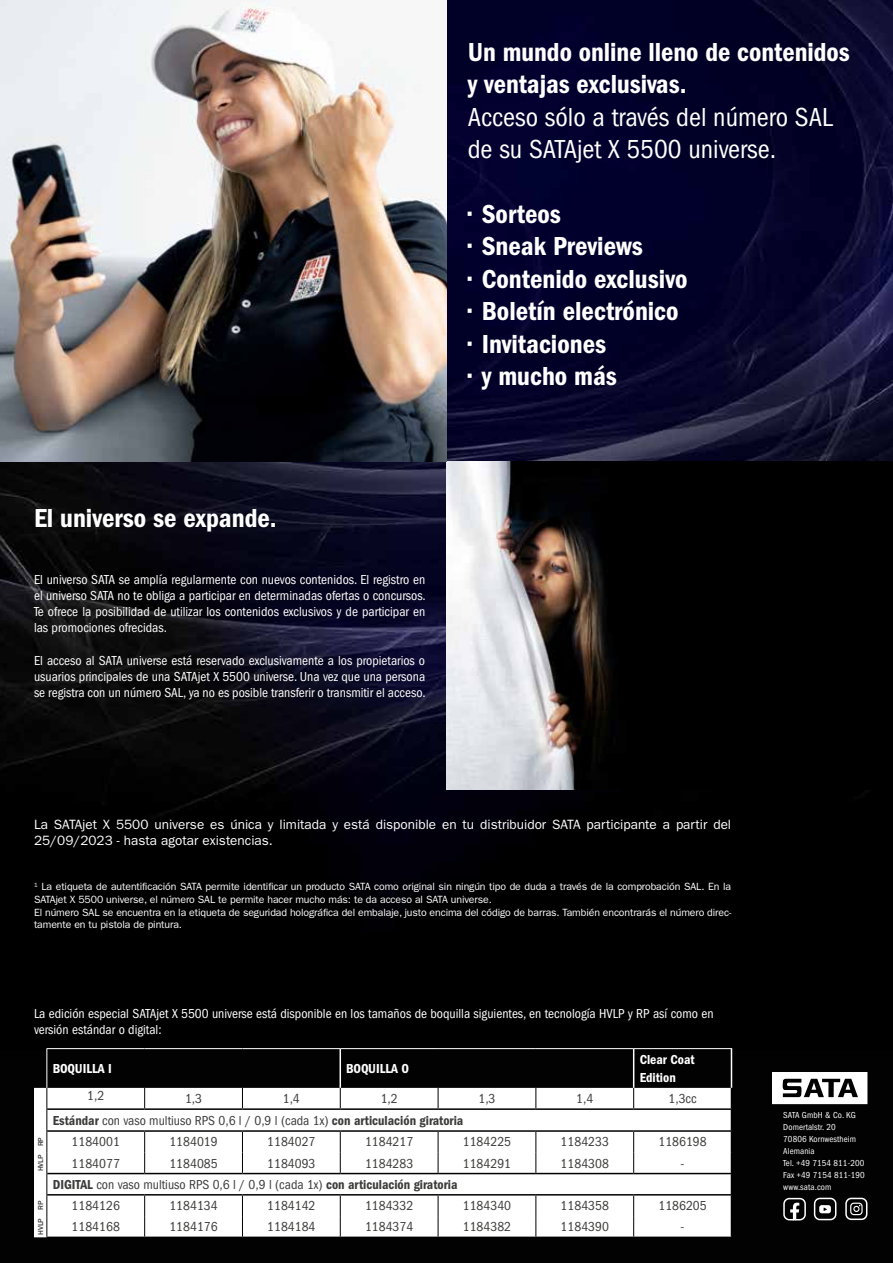
<style>
.page{position:relative;width:893px;height:1263px;background:#020203}
.page>*{position:absolute;margin:0;border:0;box-sizing:border-box;transform-origin:0 0}
.t1{font:27px/32.4px "ITC Franklin Gothic Std Dm Cd";color:#fff}
.t2{font:condensed 27px/32.4px "ITC Franklin Gothic Std";color:#fff}
.t3{font:condensed 13.5px/16.2px "ITC Franklin Gothic Std";color:#fff;text-align:justify}
.t4{font:condensed 13.5px "ITC Franklin Gothic Std";color:#3c3c3b}
.t5{font:13.5px/16.2px "ITC Franklin Gothic Std";color:#fff}
.t6{font:13.5px/18px "ITC Franklin Gothic Std Dm Cd";color:#fff}
.t7{font:10.5px/12.6px "ITC Franklin Gothic Std";letter-spacing:-.01em;color:#fff}
.t8{font:condensed 9px/12px "ITC Franklin Gothic Std";letter-spacing:.01em;color:#fff}
.t9{font:500 7.5px "ITC Franklin Gothic Std";color:#3c3c3b}
.s1{font-family:"ITC Franklin Gothic Std Dm Cd";font-stretch:normal}
</style>
<div class="page">
<img style="left:0;top:0;width:893px;height:1050px">
<img style="left:446px;top:461px;width:447px;height:328px">
<img style="left:0;top:0;width:446px;height:461px">
<svg style="left:773px;top:1072px;width:94px;height:32px"></svg>
<svg style="left:783px;top:1197px;width:23px;height:24px"></svg>
<div style="left:814px;top:1198px;width:22px;height:22px;border:2px solid #fff;border-radius:5px"></div>
<svg style="left:819px;top:1205px;width:12px;height:8px"></svg>
<div style="left:845px;top:1198px;width:22px;height:22px;border:2px solid #fff;border-radius:5px"></div>
<svg style="left:850px;top:1202px;width:13px;height:13px"></svg>
<svg style="left:46px;top:1048px;width:686px;height:188px"></svg>
<h1 class="t1" style="left:468px;top:36px;width:383px">Un mundo online lleno de contenidos y ventajas exclusivas.</h1>
<h1 class="t2" style="left:468px;top:101px;width:366px">Acceso sólo a través del número SAL de su SATAjet X 5500 universe.</h1>
<h1 class="t1" style="left:468px;top:198px;width:95px">• Sorteos</h1>
<h1 class="t1" style="left:468px;top:230px;width:177px">• Sneak Previews</h1>
<h1 class="t1" style="left:468px;top:263px;width:221px">• Contenido exclusivo</h1>
<h1 class="t1" style="left:468px;top:295px;width:212px">• Boletín electrónico</h1>
<h1 class="t1" style="left:468px;top:328px;width:140px">• Invitaciones</h1>
<h1 class="t1" style="left:468px;top:360px;width:151px">• y mucho más</h1>
<h1 class="t1" style="left:34px;top:502px;width:244px">El universo se expande.</h1>
<p class="t3" style="left:34px;top:571px;width:393px">El universo SATA se amplía regularmente con nuevos contenidos. El registro en el universo SATA no te obliga a participar en determinadas ofertas o concursos.<br>Te ofrece la posibilidad de utilizar los contenidos exclusivos y de participar en las promociones ofrecidas.</p>
<p class="t3" style="left:34px;top:652px;width:393px">El acceso al SATA universe está reservado exclusivamente a los propietarios o usuarios principales de una SATAjet X 5500 universe. Una vez que una persona se registra con un número SAL, ya no es posible transferir o transmitir el acceso.</p>
<p class="t5" style="left:34px;top:816px;width:699px">La SATAjet X 5500 universe es única y limitada y está disponible en tu distribuidor SATA participante a partir del<br>25/09/2023 - hasta agotar existencias.</p>
<p class="t7" style="left:34px;top:880px;width:699px"><sup>1</sup> La etiqueta de autentificación SATA permite identificar un producto SATA como original sin ningún tipo de duda a través de la comprobación SAL. En la SATAjet X 5500 universe, el número SAL te permite hacer mucho más: te da acceso al SATA universe.<br>El número SAL se encuentra en la etiqueta de seguridad holográfica del embalaje, justo encima del código de barras. También encontrarás el número direc&shy;tamente en tu pistola de pintura.</p>
<p class="t3" style="left:34px;top:1006px;width:681px">La edición especial SATAjet X 5500 universe está disponible en los tamaños de boquilla siguientes, en tecnología HVLP y RP así como en versión estándar o digital:</p>
<p class="t6" style="left:53px;top:1059px;width:61px">BOQUILLA I</p>
<p class="t6" style="left:346px;top:1059px;width:64px">BOQUILLA O</p>
<p class="t6" style="left:640px;top:1050px;width:56px">Clear Coat<br>Edition</p>
<p class="t4" style="left:87px;top:1088px;width:19px">1,2</p>
<p class="t4" style="left:185px;top:1091px;width:19px">1,3</p>
<p class="t4" style="left:283px;top:1091px;width:19px">1,4</p>
<p class="t4" style="left:381px;top:1091px;width:19px">1,2</p>
<p class="t4" style="left:478px;top:1091px;width:19px">1,3</p>
<p class="t4" style="left:576px;top:1091px;width:19px">1,4</p>
<p class="t4" style="left:668px;top:1091px;width:30px">1,3cc</p>
<p class="t4" style="left:53px;top:1113px;width:412px"><span class="s1">Estándar</span> con vaso multiuso RPS 0,6 l / 0,9 l (cada 1x) <span class="s1">con articulación giratoria</span></p>
<p class="t9" style="left:36px;top:1146px;width:11px;rotate:-90deg">RP</p>
<p class="t4" style="left:72px;top:1134px;width:50px">1184001</p>
<p class="t4" style="left:169px;top:1134px;width:50px">1184019</p>
<p class="t4" style="left:267px;top:1134px;width:50px">1184027</p>
<p class="t4" style="left:365px;top:1134px;width:50px">1184217</p>
<p class="t4" style="left:463px;top:1134px;width:50px">1184225</p>
<p class="t4" style="left:561px;top:1134px;width:50px">1184233</p>
<p class="t4" style="left:658px;top:1134px;width:50px">1186198</p>
<p class="t9" style="left:36px;top:1171px;width:19px;rotate:-90deg">HVLP</p>
<p class="t4" style="left:72px;top:1155px;width:50px">1184077</p>
<p class="t4" style="left:169px;top:1155px;width:50px">1184085</p>
<p class="t4" style="left:267px;top:1155px;width:50px">1184093</p>
<p class="t4" style="left:365px;top:1155px;width:50px">1184283</p>
<p class="t4" style="left:463px;top:1155px;width:50px">1184291</p>
<p class="t4" style="left:561px;top:1155px;width:50px">1184308</p>
<p class="t4" style="left:681px;top:1155px;width:5px">-</p>
<p class="t4" style="left:53px;top:1177px;width:406px"><span class="s1">DIGITAL</span> con vaso multiuso RPS 0,6 l / 0,9 l (cada 1x) <span class="s1">con articulación giratoria</span></p>
<p class="t9" style="left:36px;top:1210px;width:11px;rotate:-90deg">RP</p>
<p class="t4" style="left:72px;top:1198px;width:50px">1184126</p>
<p class="t4" style="left:169px;top:1198px;width:50px">1184134</p>
<p class="t4" style="left:267px;top:1198px;width:50px">1184142</p>
<p class="t4" style="left:365px;top:1198px;width:50px">1184332</p>
<p class="t4" style="left:463px;top:1198px;width:50px">1184340</p>
<p class="t4" style="left:561px;top:1198px;width:50px">1184358</p>
<p class="t4" style="left:658px;top:1198px;width:50px">1186205</p>
<p class="t9" style="left:36px;top:1235px;width:19px;rotate:-90deg">HVLP</p>
<p class="t4" style="left:72px;top:1219px;width:50px">1184168</p>
<p class="t4" style="left:169px;top:1219px;width:50px">1184176</p>
<p class="t4" style="left:267px;top:1219px;width:50px">1184184</p>
<p class="t4" style="left:365px;top:1219px;width:50px">1184374</p>
<p class="t4" style="left:463px;top:1219px;width:50px">1184382</p>
<p class="t4" style="left:561px;top:1219px;width:50px">1184390</p>
<p class="t4" style="left:681px;top:1219px;width:5px">-</p>
<p class="t8" style="left:783px;top:1109px;width:83px">SATA GmbH &amp; Co. KG<br>Domertalstr. 20<br>70806 Kornwestheim<br>Alemania<br>Tel. +49 7154 811-200<br>Fax +49 7154 811-190 www.sata.com</p>
</div>
